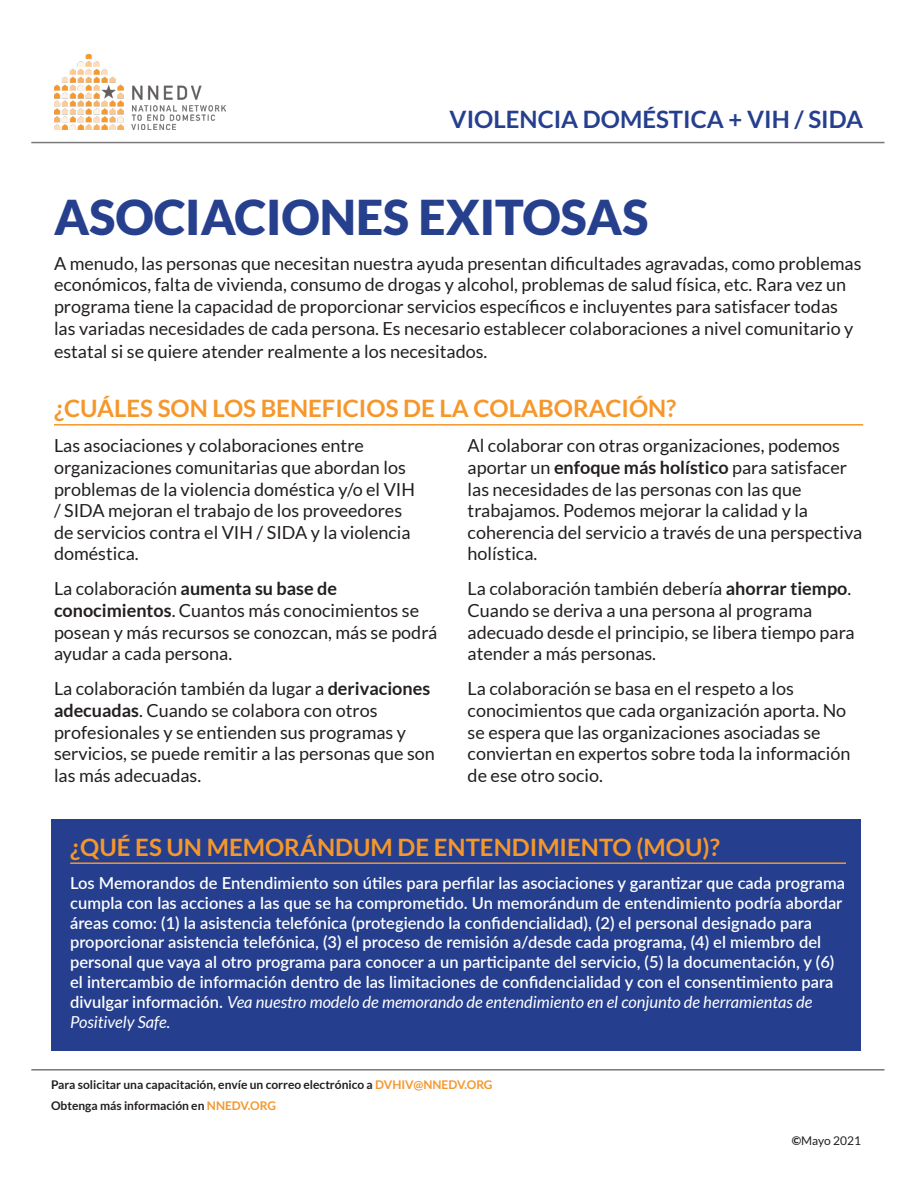
<style>
.page{position:relative;width:918px;height:1188px;background:#fff}
.page>*{position:absolute;margin:0;border:0;box-sizing:border-box;transform-origin:0 0}
.t1{font:900 48px "Lato";color:#27408e}
.Sub-Header{font:700 24px "Lato";color:#f5972a}
.t2{font:700 24px "Lato";color:#253f8e}
.Body{font:18px/21.6px "Lato";color:#231f20}
.t3{font:600 16.5px/19.8px "Lato";color:#fff}
.t4{font:700 12px "Lato";color:#231f20}
.t5{font:12px "Lato";color:#231f20}
.s1{font-weight:700}
.s2{font-weight:400;font-style:italic}
.s3{color:#f4972c}
</style>
<div class="page">
<div style="left:51px;top:819px;width:810px;height:231px;background:#253f8e"></div>
<hr style="left:54px;top:424px;width:809px;height:2px;background:#f5972a">
<hr style="left:70px;top:862px;width:776px;height:2px;background:#f5972a">
<hr style="left:31px;top:142px;width:854px;height:1px;background:#797878">
<hr style="left:31px;top:1069px;width:854px;height:2px;background:#797878">
<img style="left:54px;top:54px;width:172px;height:75px">
<p class="t2" style="left:450px;top:105px;width:415px">VIOLENCIA DOMÉSTICA + VIH / SIDA</p>
<p class="t1" style="left:54px;top:189px;width:596px">ASOCIACIONES EXITOSAS</p>
<p class="Body" style="left:54px;top:252px;width:809px">A menudo, las personas que necesitan nuestra ayuda presentan dificultades agravadas, como problemas económicos, falta de vivienda, consumo de drogas y alcohol, problemas de salud física, etc. Rara vez un programa tiene la capacidad de proporcionar servicios específicos e incluyentes para satisfacer todas las variadas necesidades de cada persona. Es necesario establecer colaboraciones a nivel comunitario y</p>
<p class="Body" style="left:54px;top:341px;width:435px">estatal si se quiere atender realmente a los necesitados.</p>
<p class="Sub-Header" style="left:54px;top:395px;width:624px">¿CUÁLES SON LOS BENEFICIOS DE LA COLABORACIÓN?</p>
<p class="Body" style="left:54px;top:435px;width:363px">Las asociaciones y colaboraciones entre organizaciones comunitarias que abordan los problemas de la violencia doméstica y/o el VIH / SIDA mejoran el trabajo de los proveedores de servicios contra el VIH / SIDA y la violencia doméstica.</p>
<p class="Body" style="left:54px;top:578px;width:385px">La colaboración <span class="s1">aumenta su base de conocimientos</span>. Cuantos más conocimientos se posean y más recursos se conozcan, más se podrá ayudar a cada persona.</p>
<p class="Body" style="left:54px;top:678px;width:382px">La colaboración también da lugar a <span class="s1">derivaciones adecuadas</span>. Cuando se colabora con otros profesionales y se entienden sus programas y servicios, se puede remitir a las personas que son las más adecuadas.</p>
<p class="Body" style="left:468px;top:435px;width:396px">Al colaborar con otras organizaciones, podemos aportar un <span class="s1">enfoque más holístico</span> para satisfacer las necesidades de las personas con las que trabajamos. Podemos mejorar la calidad y la coherencia del servicio a través de una perspectiva holística.</p>
<p class="Body" style="left:468px;top:578px;width:389px">La colaboración también debería <span class="s1">ahorrar tiempo</span>.<br>Cuando se deriva a una persona al programa adecuado desde el principio, se libera tiempo para atender a más personas.</p>
<p class="Body" style="left:468px;top:678px;width:384px">La colaboración se basa en el respeto a los conocimientos que cada organización aporta. No se espera que las organizaciones asociadas se conviertan en expertos sobre toda la información de ese otro socio.</p>
<p class="Sub-Header" style="left:70px;top:833px;width:651px">¿QUÉ ES UN MEMORÁNDUM DE ENTENDIMIENTO (MOU)?</p>
<p class="t3" style="left:70px;top:872px;width:776px">Los Memorandos de Entendimiento son útiles para perfilar las asociaciones y garantizar que cada programa cumpla con las acciones a las que se ha comprometido. Un memorándum de entendimiento podría abordar áreas como: (1) la asistencia telefónica (protegiendo la confidencialidad), (2) el personal designado para proporcionar asistencia telefónica, (3) el proceso de remisión a/desde cada programa, (4) el miembro del personal que vaya al otro programa para conocer a un participante del servicio, (5) la documentación, y (6) el intercambio de información dentro de las limitaciones de confidencialidad y con el consentimiento para divulgar información. <span class="s2">Vea nuestro modelo de memorando de entendimiento en el conjunto de herramientas de Positively Safe.</span></p>
<p class="t4" style="left:51px;top:1077px;width:443px">Para solicitar una capacitación, envíe un correo electrónico a <span class="s3">DVHIV@NNEDV.ORG</span></p>
<p class="t4" style="left:51px;top:1099px;width:227px">Obtenga más información en <span class="s3">NNEDV.ORG</span></p>
<p class="t5" style="left:792px;top:1134px;width:71px"><span class="s1">©</span>Mayo 2021</p>
</div>
